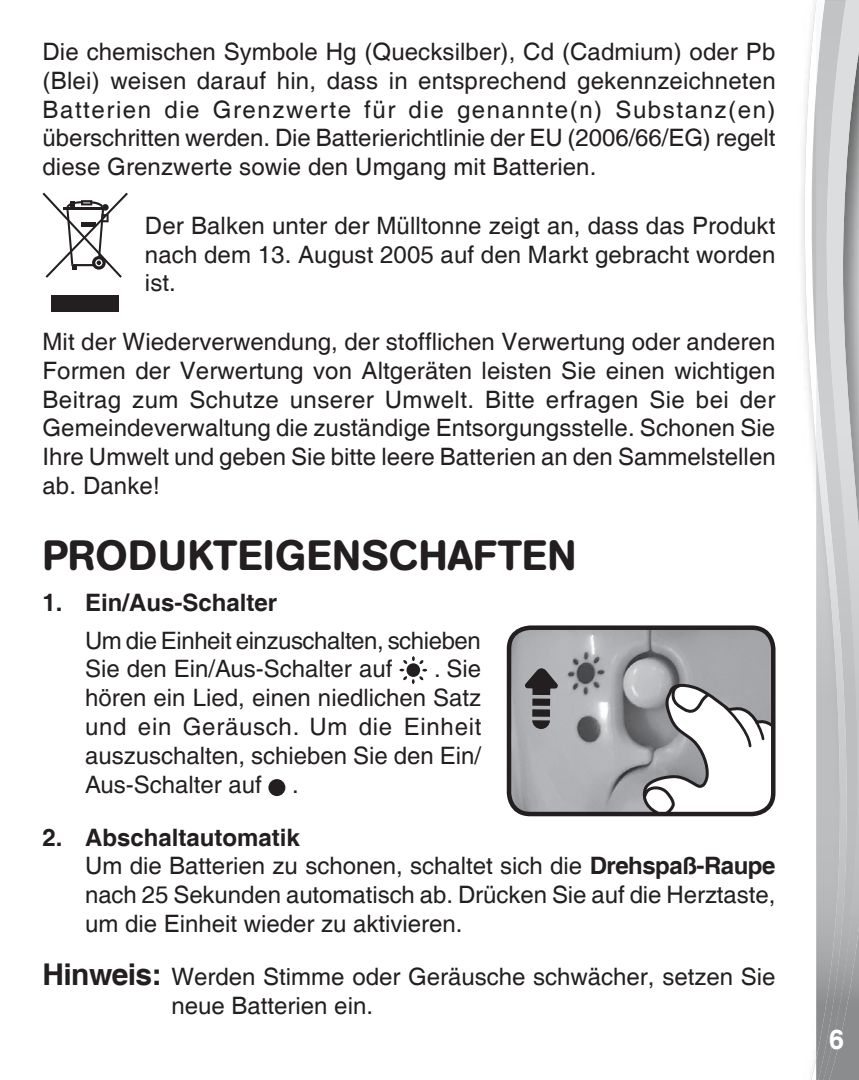
<style>
.page{position:relative;width:859px;height:1080px;background:#fff}
.page>*{position:absolute;margin:0;border:0;box-sizing:border-box;transform-origin:0 0}
.point{font:500 42px "AG Book Rounded";letter-spacing:.02em;color:#231f20}
.t1{font:700 27px "Helvetica";color:#fff}
.point-2{font:24px/28.8px "Helvetica";letter-spacing:.005em;color:#231f20;text-align:justify}
.body_text1{font:24px/28.8px "Helvetica";color:#231f20;text-align:justify}
.body_text1-2{font:500 24px/28.8px "Helvetica";color:#231f20}
.body_text1-3{font:700 24px "Helvetica";color:#231f20}
.s1{font-weight:700}
.s2{font-weight:700;font-size:30px}
</style>
<div class="page">
<svg style="left:804px;top:0;width:12px;height:1080px"></svg>
<img style="left:849px;top:3px;width:10px;height:1077px">
<svg style="left:816px;top:0;width:43px;height:3px"></svg>
<img style="left:816px;top:1px;width:33px;height:1079px">
<svg style="left:399px;top:656px;width:28px;height:28px"></svg>
<div style="left:406px;top:663px;width:14px;height:14px;background:#231f20;border-radius:50%"></div>
<div style="left:268px;top:779px;width:17px;height:17px;background:#231f20;border-radius:50%"></div>
<img style="left:510px;top:630px;width:262px;height:184px">
<svg style="left:639px;top:680px;width:134px;height:134px"></svg>
<div style="left:507px;top:625px;width:268px;height:191px;border:4px solid #231f20;border-radius:21px"></div>
<svg style="left:525px;top:668px;width:33px;height:61px;background:#706f72"></svg>
<div style="left:51px;top:295px;width:68px;height:17px;background:#231f20"></div>
<svg style="left:43px;top:193px;width:85px;height:85px"></svg>
<p class="point-2" style="left:43px;top:38px;width:735px">Die chemischen Symbole Hg (Quecksilber), Cd (Cadmium) oder Pb (Blei) weisen darauf hin, dass in entsprechend gekennzeichneten Batterien die Grenzwerte für die genannte(n) Substanz(en) überschritten werden. Die Batterierichtlinie der EU (2006/66/EG) regelt diese Grenzwerte sowie den Umgang mit Batterien.</p>
<p class="point-2" style="left:145px;top:212px;width:632px">Der Balken unter der Mülltonne zeigt an, dass das Produkt nach dem 13. August 2005 auf den Markt gebracht worden ist.</p>
<p class="point-2" style="left:43px;top:328px;width:735px">Mit der Wiederverwendung, der stofflichen Verwertung oder anderen Formen der Verwertung von Altgeräten leisten Sie einen wichtigen Beitrag zum Schutze unserer Umwelt. Bitte erfragen Sie bei der Gemeindeverwaltung die zuständige Entsorgungsstelle. Schonen Sie Ihre Umwelt und geben Sie bitte leere Batterien an den Sammelstellen ab. Danke!</p>
<p class="point" style="left:43px;top:531px;width:535px">PRODUKTEIGENSCHAFTEN</p>
<p class="body_text1-3" style="left:43px;top:588px;width:236px">1. Ein/Aus-Schalter</p>
<p class="body_text1-2" style="left:85px;top:626px;width:397px">Um die Einheit einzuschalten, schieben<br>Sie den Ein/Aus-Schalter auf</p>
<p class="body_text1-2" style="left:85px;top:655px;width:398px;text-align:justify;text-indent:349px">. Sie hören ein Lied, einen niedlichen Satz und ein Geräusch. Um die Einheit auszuschalten, schieben Sie den Ein/ Aus-Schalter auf</p>
<p class="body_text1-2" style="left:292px;top:770px;width:8px">.</p>
<p class="body_text1-3" style="left:43px;top:823px;width:259px">2. Abschaltautomatik</p>
<p class="body_text1" style="left:85px;top:853px;width:692px">Um die Batterien zu schonen, schaltet sich die <span class="s1">Drehspaß-Raupe </span>nach 25 Sekunden automatisch ab. Drücken Sie auf die Herztaste, um die Einheit wieder zu aktivieren.</p>
<p class="body_text1" style="left:172px;top:963px;width:605px;text-indent:-129px"><span class="s2">Hinweis:</span> Werden Stimme oder Geräusche schwächer, setzen Sie neue Batterien ein.</p>
<p class="t1" style="left:829px;top:1023px;width:17px">6</p>
</div>
